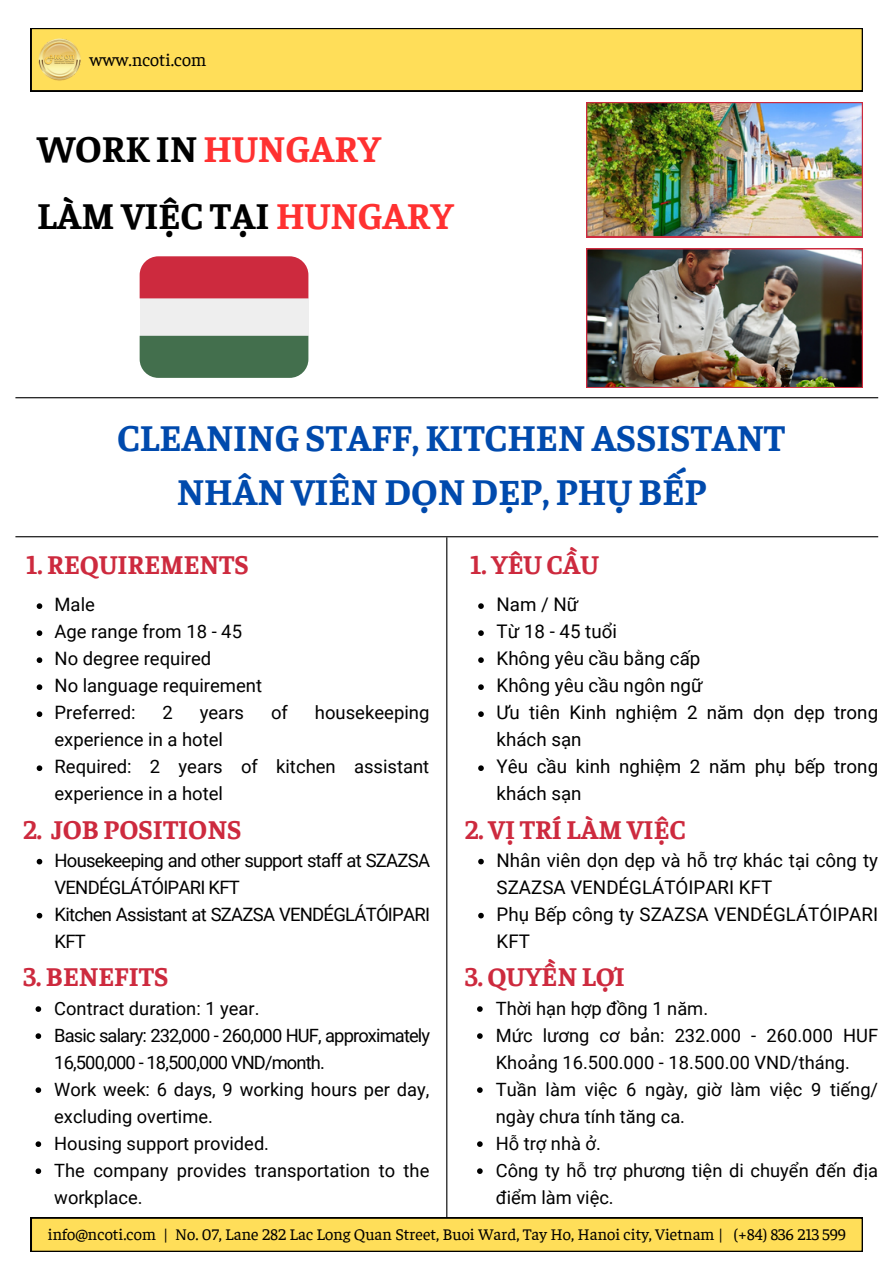
<style>
.page{position:relative;width:894px;height:1264px;background:#fff}
.page>*{position:absolute;margin:0;border:0;box-sizing:border-box;transform-origin:0 0}
.t1{font:700 37.65px "Faustina";color:#004aad}
.t2{font:700 37.65px "Faustina";color:#000}
.t3{font:700 37.65px "Faustina";color:#ff3131}
.t4{font:700 27px "Faustina";color:#cd2a3e}
.t5{font:18.75px/27px "Roboto";color:#000}
.t6{font:18.45px/27px "Roboto";color:#000}
.t7{font:18.45px/27px "Roboto";letter-spacing:-.04em;color:#000}
.t8{font:18.3px/27px "Roboto";color:#000}
.t9{font:18.3px/27px "Roboto";letter-spacing:-.045em;color:#000}
.t10{font:18px "Faustina";color:#000}
.t11{font:16.5px "Faustina";color:#000}
.s1{color:#000}
.s2{color:#ff3131}
</style>
<div class="page">
<div style="left:31px;top:28px;width:831px;height:63px;background:#ffde59"></div>
<svg style="left:31px;top:1217px;width:831px;height:34px;background:#eecf53"></svg>
<hr style="left:15px;top:397px;width:862px;height:1px;background:#000">
<hr style="left:446px;top:537px;width:1px;height:680px;background:#000">
<img style="left:37px;top:37px;width:44px;height:44px">
<div style="left:140px;top:298px;width:168px;height:38px;background:#eee"></div>
<div style="left:140px;top:256px;width:168px;height:42px;background:#cd2a3e"></div>
<div style="left:140px;top:336px;width:168px;height:42px;background:#436f4d"></div>
<img style="left:586px;top:102px;width:276px;height:135px">
<hr style="left:15px;top:536px;width:862px;height:1px;background:#000">
<img style="left:586px;top:248px;width:276px;height:140px">
<svg style="left:37px;top:603px;width:5px;height:6px"></svg>
<svg style="left:37px;top:630px;width:5px;height:6px"></svg>
<svg style="left:37px;top:657px;width:5px;height:6px"></svg>
<svg style="left:37px;top:684px;width:5px;height:6px"></svg>
<svg style="left:37px;top:711px;width:5px;height:6px"></svg>
<svg style="left:37px;top:765px;width:5px;height:6px"></svg>
<svg style="left:37px;top:858px;width:5px;height:6px"></svg>
<svg style="left:37px;top:912px;width:5px;height:6px"></svg>
<svg style="left:36px;top:1006px;width:5px;height:5px"></svg>
<svg style="left:36px;top:1033px;width:5px;height:5px"></svg>
<svg style="left:36px;top:1087px;width:5px;height:5px"></svg>
<svg style="left:36px;top:1141px;width:5px;height:5px"></svg>
<svg style="left:36px;top:1168px;width:5px;height:5px"></svg>
<svg style="left:478px;top:603px;width:5px;height:6px"></svg>
<svg style="left:478px;top:630px;width:5px;height:6px"></svg>
<svg style="left:478px;top:657px;width:5px;height:6px"></svg>
<svg style="left:478px;top:684px;width:5px;height:6px"></svg>
<svg style="left:478px;top:711px;width:5px;height:6px"></svg>
<svg style="left:478px;top:765px;width:5px;height:6px"></svg>
<svg style="left:478px;top:858px;width:5px;height:6px"></svg>
<svg style="left:478px;top:912px;width:5px;height:6px"></svg>
<svg style="left:477px;top:1006px;width:5px;height:5px"></svg>
<svg style="left:477px;top:1033px;width:5px;height:5px"></svg>
<svg style="left:477px;top:1087px;width:5px;height:5px"></svg>
<svg style="left:477px;top:1141px;width:5px;height:5px"></svg>
<svg style="left:477px;top:1168px;width:5px;height:5px"></svg>
<p class="t10" style="left:89px;top:48px;width:118px">www.ncoti.com</p>
<p class="t3" style="left:37px;top:123px;width:345px"><span class="s1">WORK IN</span> HUNGARY</p>
<h1 class="t2" style="left:37px;top:190px;width:418px">LÀM VIỆC TẠI <span class="s2">HUNGARY</span></h1>
<p class="t1" style="left:117px;top:412px;width:669px">CLEANING STAFF, KITCHEN ASSISTANT</p>
<p class="t1" style="left:177px;top:465px;width:531px">NHÂN VIÊN DỌN DẸP, PHỤ BẾP</p>
<h1 class="t4" style="left:26px;top:545px;width:224px">1. REQUIREMENTS</h1>
<h1 class="t6" style="left:55px;top:591px;width:42px">Male</h1>
<h2 class="t6" style="left:55px;top:618px;width:189px">Age range from 18 - 45</h2>
<p class="t6" style="left:55px;top:645px;width:158px">No degree required</p>
<p class="t6" style="left:55px;top:672px;width:209px">No language requirement</p>
<p class="t6" style="left:55px;top:699px;width:82px">Preferred:</p>
<p class="t6" style="left:162px;top:699px;width:12px">2</p>
<p class="t6" style="left:200px;top:699px;width:46px">years</p>
<p class="t6" style="left:271px;top:699px;width:18px">of</p>
<p class="t6" style="left:315px;top:699px;width:116px">housekeeping</p>
<p class="t6" style="left:55px;top:726px;width:170px">experience in a hotel</p>
<p class="t6" style="left:55px;top:753px;width:376px">Required: 2 years of kitchen assistant experience in a hotel</p>
<p class="t4" style="left:23px;top:810px;width:220px">2. JOB POSITIONS</p>
<p class="t7" style="left:55px;top:846px;width:377px">Housekeeping and other support staff at SZAZSA<br>VENDÉGLÁTÓIPARI KFT</p>
<h2 class="t7" style="left:55px;top:900px;width:377px">Kitchen Assistant at SZAZSA VENDÉGLÁTÓIPARI<br>KFT</h2>
<p class="t4" style="left:23px;top:957px;width:147px">3. BENEFITS</p>
<p class="t8" style="left:54px;top:995px;width:207px">Contract duration: 1 year.</p>
<h2 class="t9" style="left:54px;top:1022px;width:377px">Basic salary: 232,000 - 260,000 HUF, approximately<br>16,500,000 - 18,500,000 VND/month.</h2>
<p class="t8" style="left:54px;top:1076px;width:376px">Work week: 6 days, 9 working hours per day, excluding overtime.</p>
<p class="t8" style="left:54px;top:1130px;width:216px">Housing support provided.</p>
<p class="t8" style="left:54px;top:1157px;width:376px">The company provides transportation to the workplace.</p>
<p class="t4" style="left:469px;top:545px;width:131px">1. YÊU CẦU</p>
<p class="t5" style="left:496px;top:591px;width:83px">Nam / Nữ</p>
<p class="t5" style="left:496px;top:618px;width:122px">Từ 18 - 45 tuổi</p>
<h2 class="t5" style="left:496px;top:645px;width:205px">Không yêu cầu bằng cấp</h2>
<p class="t5" style="left:496px;top:672px;width:207px">Không yêu cầu ngôn ngữ</p>
<p class="t5" style="left:496px;top:699px;width:383px">Ưu tiên Kinh nghiệm 2 năm dọn dẹp trong khách sạn</p>
<p class="t5" style="left:496px;top:753px;width:383px">Yêu cầu kinh nghiệm 2 năm phụ bếp trong khách sạn</p>
<p class="t4" style="left:464px;top:810px;width:222px">2. VỊ TRÍ LÀM VIỆC</p>
<p class="t5" style="left:496px;top:846px;width:383px">Nhân viên dọn dẹp và hỗ trợ khác tại công ty<br>SZAZSA VENDÉGLÁTÓIPARI KFT</p>
<p class="t5" style="left:496px;top:900px;width:383px">Phụ Bếp công ty SZAZSA VENDÉGLÁTÓIPARI<br>KFT</p>
<h2 class="t4" style="left:464px;top:957px;width:162px">3. QUYỀN LỢI</h2>
<p class="t8" style="left:495px;top:995px;width:214px">Thời hạn hợp đồng 1 năm.</p>
<p class="t8" style="left:495px;top:1022px;width:384px">Mức lương cơ bản: 232.000 - 260.000 HUF<br>Khoảng 16.500.000 - 18.500.00 VND/tháng.</p>
<h2 class="t8" style="left:495px;top:1076px;width:384px">Tuần làm việc 6 ngày, giờ làm việc 9 tiếng/ ngày chưa tính tăng ca.</h2>
<p class="t8" style="left:495px;top:1130px;width:106px">Hỗ trợ nhà ở.</p>
<p class="t8" style="left:495px;top:1157px;width:384px">Công ty hỗ trợ phương tiện di chuyển đến địa điểm làm việc.</p>
<p class="t11" style="left:48px;top:1222px;width:799px">info@ncoti.com | No. 07, Lane 282 Lac Long Quan Street, Buoi Ward, Tay Ho, Hanoi city, Vietnam | (+84) 836 213 599</p>
</div>
